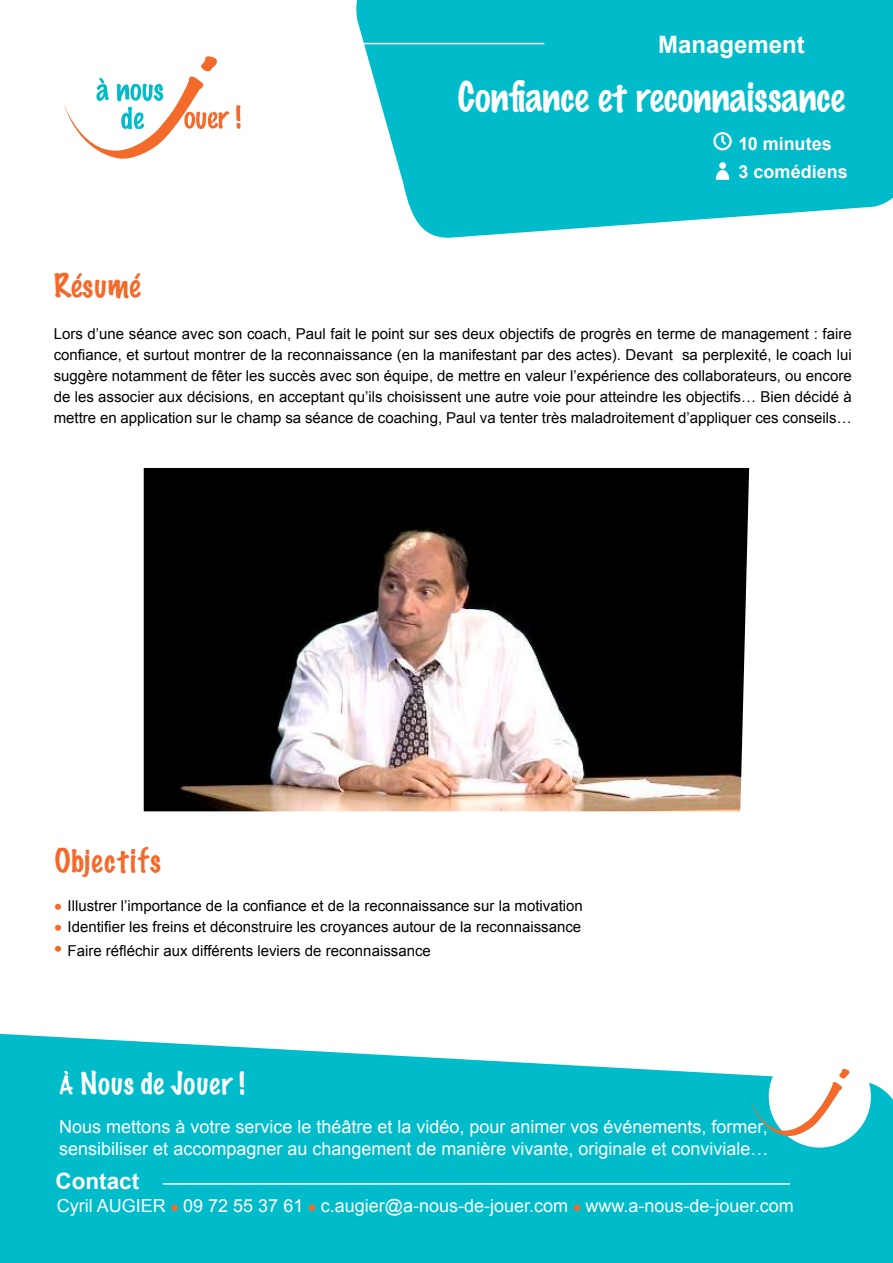
<style>
.page{position:relative;width:893px;height:1263px;background:#fff}
.page>*{position:absolute;margin:0;border:0;box-sizing:border-box;transform-origin:0 0}
.t1{font:100 37.5px "Marker Felt";letter-spacing:-.005em;color:#fff}
.t2{font:100 30px "Marker Felt";letter-spacing:.045em;color:#f36a2b}
.t3{font:100 30px "Marker Felt";letter-spacing:.025em;color:#f36a2b}
.t4{font:100 28.5px "Marker Felt";letter-spacing:.025em;color:#fff}
.t5{font:700 24px "Arial";color:#fff}
.t6{font:700 22.5px "Arial";color:#fff}
.t7{font:18px/21.6px "Arial";color:#fff}
.t8{font:700 18px/27.2px "Arial";color:#fff}
.t9{font:15px/21px "Arial";color:#000;text-align:justify}
.s1{font-weight:700;font-size:21px;color:#f36a2b}
.s2{font-size:15px;color:#f36a2b}
</style>
<div class="page">
<svg style="left:356px;top:0;width:537px;height:238px;background:#1dc3d0"></svg>
<svg style="left:64px;top:56px;width:177px;height:103px"></svg>
<svg style="left:0;top:1033px;width:893px;height:230px;background:#1bc3d0"></svg>
<hr style="left:163px;top:1183px;width:627px;height:1px;background:#fff">
<div style="left:769px;top:1045px;width:102px;height:102px;background:#fff;border-radius:50%"></div>
<svg style="left:750px;top:1069px;width:99px;height:86px"></svg>
<hr style="left:344px;top:43px;width:200px;height:1px;background:#fff">
<svg style="left:716px;top:162px;width:13px;height:18px"></svg>
<svg style="left:713px;top:132px;width:19px;height:18px"></svg>
<img style="left:144px;top:468px;width:605px;height:343px">
<h3 class="t5" style="left:658px;top:29px;width:148px">Management</h3>
<h1 class="t1" style="left:458px;top:67px;width:388px">Confiance et reconnaissance</h1>
<p class="t8" style="left:738px;top:131px;width:111px">10 minutes<br>3 comédiens</p>
<h2 class="t3" style="left:54px;top:261px;width:88px">Résumé</h2>
<p class="t9" style="left:54px;top:323px;width:800px">Lors d’une séance avec son coach, Paul fait le point sur ses deux objectifs de progrès en terme de management : faire confiance, et surtout montrer de la reconnaissance (en la manifestant par des actes). Devant sa perplexité, le coach lui suggère notamment de fêter les succès avec son équipe, de mettre en valeur l’expérience des collaborateurs, ou encore de les associer aux décisions, en acceptant qu’ils choisissent une autre voie pour atteindre les objectifs… Bien décidé à mettre en application sur le champ sa séance de coaching, Paul va tenter très maladroitement d’appliquer ces conseils…</p>
<h2 class="t2" style="left:54px;top:837px;width:108px">Objectifs</h2>
<p class="t9" style="left:54px;top:896px;width:530px"><span class="s1">•</span> Illustrer l’importance de la confiance et de la reconnaissance sur la motivation</p>
<p class="t9" style="left:54px;top:917px;width:528px"><span class="s1">•</span> Identifier les freins et déconstruire les croyances autour de la reconnaissance</p>
<p class="t9" style="left:54px;top:941px;width:378px"><span class="s1">•</span> Faire réfléchir aux différents leviers de reconnaissance</p>
<h3 class="t4" style="left:59px;top:1060px;width:187px">À Nous de Jouer !</h3>
<p class="t7" style="left:59px;top:1116px;width:711px">Nous mettons à votre service le théâtre et la vidéo, pour animer vos événements, former, sensibiliser et accompagner au changement de manière vivante, originale et conviviale…</p>
<h3 class="t6" style="left:55px;top:1166px;width:85px">Contact</h3>
<p class="t7" style="left:57px;top:1195px;width:738px">Cyril AUGIER <span class="s2">●</span> 09 72 55 37 61 <span class="s2">●</span> c.augier@a-nous-de-jouer.com <span class="s2">●</span> www.a-nous-de-jouer.com</p>
</div>
